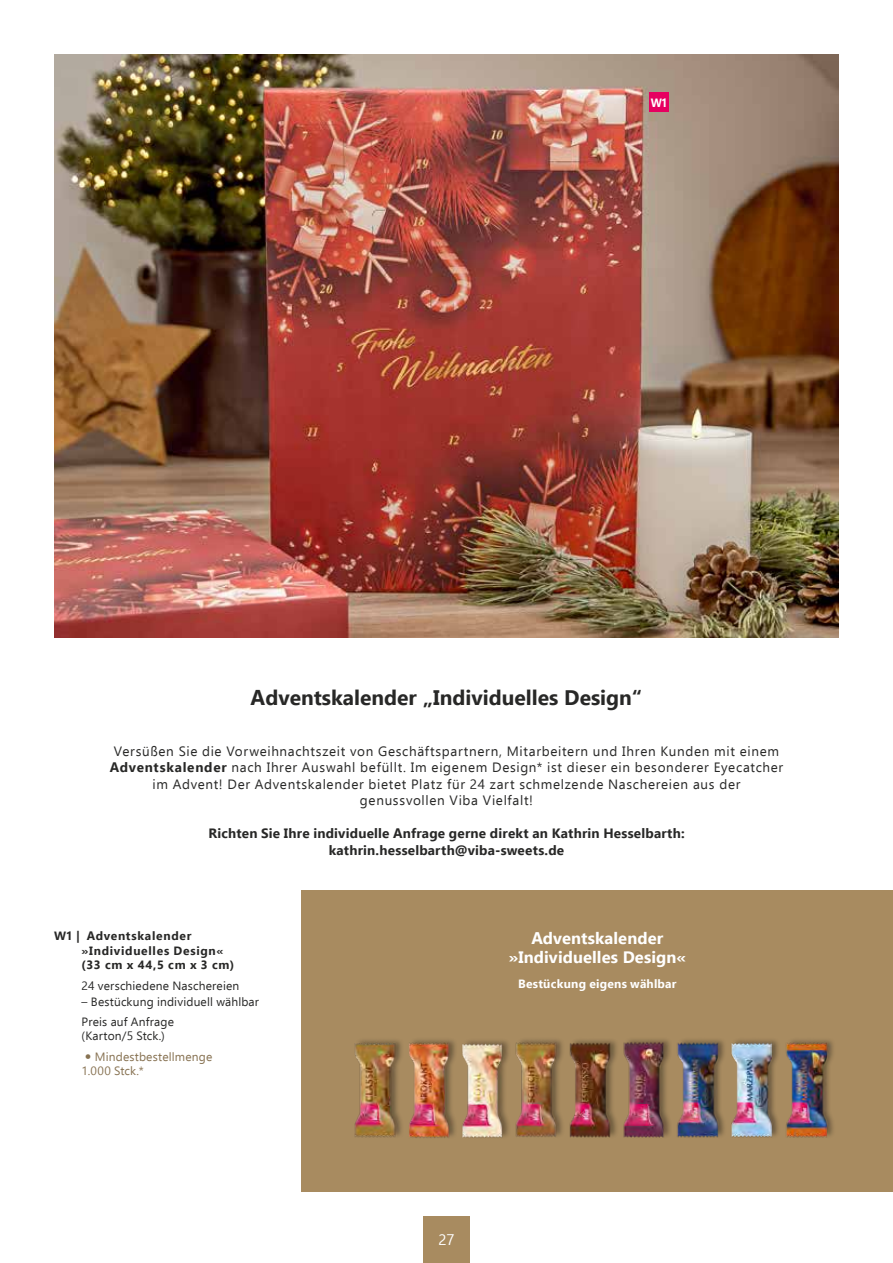
<style>
.page{position:relative;width:893px;height:1263px;background:#fff}
.page>*{position:absolute;margin:0;border:0;box-sizing:border-box;transform-origin:0 0}
.t1{font:700 21px "Ebrima";color:#282827}
.t2{font:700 16.5px/19.8px "Ebrima";letter-spacing:.005em;color:#fff;text-align:center}
.t3{font:15px "Ebrima";color:#fff}
.t4{font:13.5px/16.5px "Ebrima";letter-spacing:.05em;color:#282827;text-align:center}
.t5{font:700 13.5px/16.5px "Ebrima";letter-spacing:.015em;color:#282827;text-align:center}
.t6{font:12px/20.4px "Ebrima";letter-spacing:.015em;color:#282827}
.t7{font:700 12px/14.4px "Ebrima";letter-spacing:.06em;color:#282827}
.t8{font:12px/14.4px "Ebrima";letter-spacing:.015em;color:#877252}
.t9{font:700 12px "Ebrima";letter-spacing:.015em;color:#fff}
.t10{font:700 12px "Ebrima";letter-spacing:.015em;color:#fff;scale:.93 1}
.s1{font-weight:700}
</style>
<div class="page">
<div style="left:423px;top:1216px;width:47px;height:47px;background:#a88b60"></div>
<img style="left:54px;top:54px;width:785px;height:584px">
<div style="left:302px;top:891px;width:591px;height:301px;background:#a88b60"></div>
<img style="left:742px;top:1040px;width:24px;height:98px">
<img style="left:766px;top:1040px;width:67px;height:98px">
<img style="left:677px;top:1040px;width:65px;height:98px">
<img style="left:354px;top:1040px;width:19px;height:98px">
<img style="left:469px;top:1040px;width:25px;height:98px">
<img style="left:373px;top:1040px;width:96px;height:98px">
<img style="left:494px;top:1039px;width:54px;height:99px">
<img style="left:623px;top:1039px;width:47px;height:99px">
<img style="left:548px;top:1039px;width:69px;height:99px">
<div style="left:650px;top:93px;width:19px;height:19px;background:#e60060"></div>
<p class="t10" style="left:651px;top:93px;width:20px">W1</p>
<h1 class="t1" style="left:251px;top:681px;width:393px">Adventskalender „Individuelles Design“</h1>
<p class="t4" style="left:110px;top:742px;width:675px">Versüßen Sie die Vorweihnachtszeit von Geschäftspartnern, Mitarbeitern und Ihren Kunden mit einem <span class="s1">Adventskalender</span> nach Ihrer Auswahl befüllt. Im eigenem Design* ist dieser ein besonderer Eyecatcher im Advent! Der Adventskalender bietet Platz für 24 zart schmelzende Naschereien aus der genussvollen Viba Vielfalt!</p>
<p class="t5" style="left:208px;top:824px;width:478px">Richten Sie Ihre individuelle Anfrage gerne direkt an Kathrin Hesselbarth: kathrin.hesselbarth@viba-sweets.de</p>
<p class="t7" style="left:82px;top:928px;width:154px;text-indent:-28px">W1 | Adventskalender »Individuelles Design« (33 cm x 44,5 cm x 3 cm)</p>
<p class="t6" style="left:82px;top:975px;width:159px">24 verschiedene Naschereien</p>
<p class="t6" style="left:82px;top:991px;width:179px">– Bestückung individuell wählbar<br>Preis auf Anfrage</p>
<p class="t6" style="left:82px;top:1025px;width:85px">(Karton/5 Stck.)</p>
<p class="t8" style="left:82px;top:1049px;width:132px;text-indent:13px">Mindestbestellmenge<br>1.000 Stck.*</p>
<p class="t2" style="left:509px;top:927px;width:179px">Adventskalender »Individuelles Design«</p>
<p class="t9" style="left:518px;top:974px;width:160px">Bestückung eigens wählbar</p>
<p class="t3" style="left:438px;top:1228px;width:18px">27</p>
</div>
